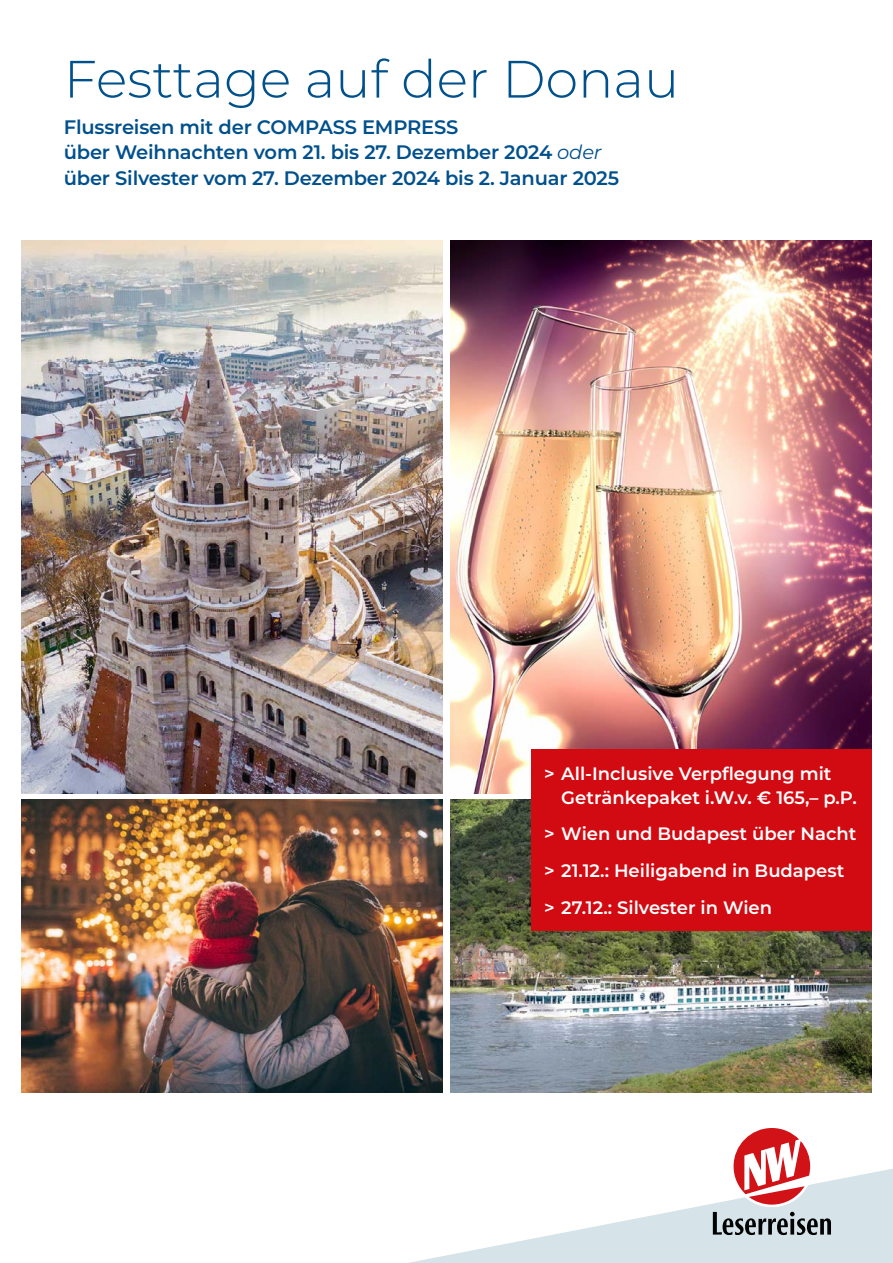
<style>
.page{position:relative;width:893px;height:1263px;background:#fff}
.page>*{position:absolute;margin:0;border:0;box-sizing:border-box;transform-origin:0 0}
.t1{font:300 52.5px "Montserrat";color:#00508c}
.t2{font:600 19.5px/25.5px "Montserrat";letter-spacing:-.01em;color:#00508c}
.t3{font:600 18px/36.8px "Montserrat";color:#fff}
.s1{font-weight:400;font-style:italic}
</style>
<div class="page">
<svg style="left:409px;top:1168px;width:484px;height:95px"></svg>
<svg style="left:713px;top:1212px;width:118px;height:23px;background:#879094"></svg>
<div style="left:731px;top:1125px;width:82px;height:82px;background:#fff;border-radius:50%"></div>
<svg style="left:734px;top:1128px;width:76px;height:76px"></svg>
<img style="left:21px;top:240px;width:421px;height:553px">
<img style="left:451px;top:799px;width:421px;height:294px">
<img style="left:21px;top:799px;width:421px;height:294px">
<img style="left:451px;top:240px;width:421px;height:553px">
<div style="left:531px;top:749px;width:341px;height:182px;background:#d20a11"></div>
<h1 class="t1" style="left:64px;top:43px;width:617px">Festtage auf der Donau</h1>
<p class="t2" style="left:64px;top:113px;width:557px">Flussreisen mit der COMPASS EMPRESS<br>über Weihnachten vom 21. bis 27. Dezember 2024 <span class="s1">oder </span>über Silvester vom 27. Dezember 2024 bis 2. Januar 2025</p>
<p class="t3" style="left:561px;top:760px;width:297px;line-height:24px;text-indent:-17px">&gt; All-Inclusive Verpflegung mit<br>Getränkepaket i.W.v. € 165,– p.P.</p>
<p class="t3" style="left:544px;top:815px;width:314px">&gt; Wien und Budapest über Nacht &gt; 21.12.: Heiligabend in Budapest &gt; 27.12.: Silvester in Wien</p>
</div>
